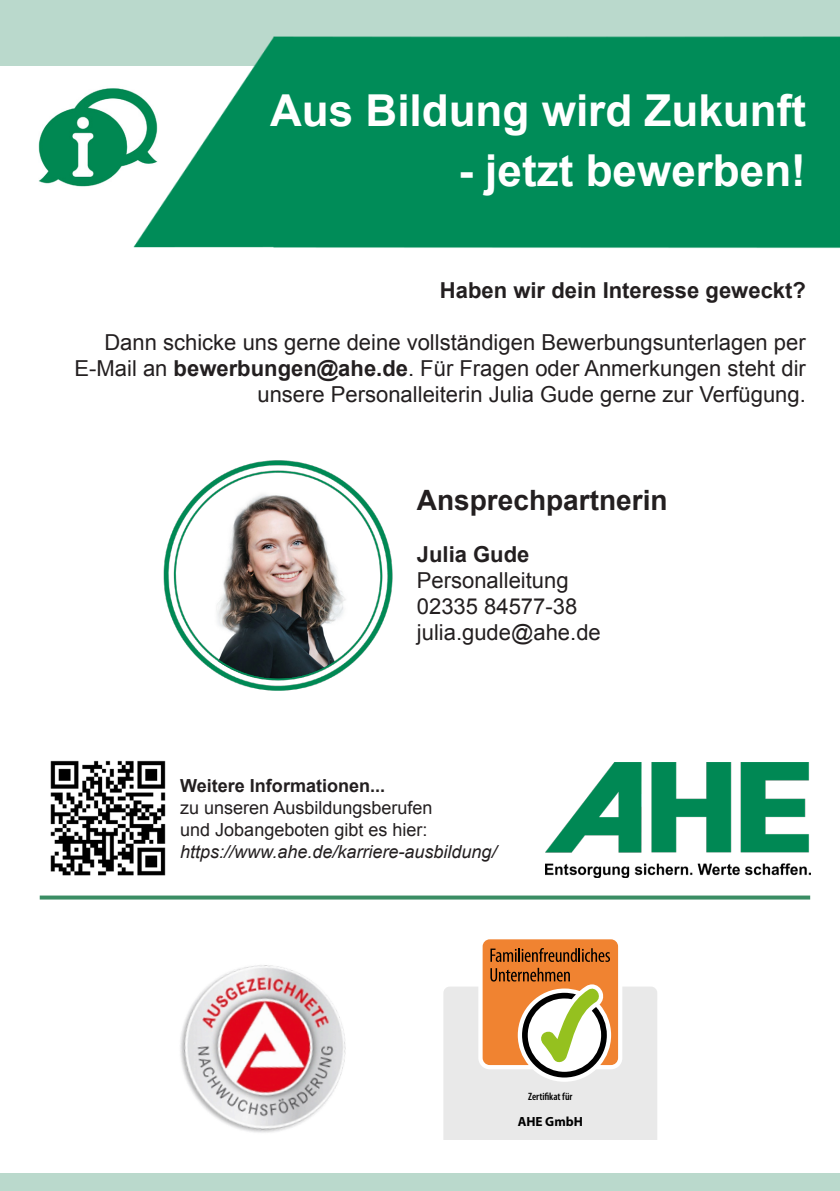
<style>
.page{position:relative;width:840px;height:1191px;background:#fff}
.page>*{position:absolute;margin:0;border:0;box-sizing:border-box;transform-origin:0 0}
.t1{font:700 44px "Arial";color:#fff}
.t2{font:700 28px "Arial";color:#231f20}
.t3{font:22px/26px "Arial";color:#231f20;text-align:right}
.t4{font:700 22px "Arial";color:#231f20}
.t5{font:18px "Arial";color:#231f20}
.t6{font:italic 18px "Arial";color:#231f20}
.t7{font:700 18px "Arial";color:#231f20}
.t8{font:700 13.4px "Myriad Pro";letter-spacing:-.005em;color:#000}
.t9{font:600 condensed 10.6px "Myriad Pro";letter-spacing:-.005em;color:#000}
.s1{font-weight:700}
</style>
<div class="page">
<img style="left:38px;top:108px;width:34px;height:78px">
<div style="left:0;top:1174px;width:839px;height:17px;background:#bad9cc"></div>
<div style="left:0;top:0;width:839px;height:65px;background:#bad9cc"></div>
<img style="left:72px;top:36px;width:767px;height:212px">
<svg style="left:443px;top:939px;width:214px;height:201px"></svg>
<img style="left:163px;top:460px;width:230px;height:231px">
<img style="left:180px;top:965px;width:166px;height:168px">
<img style="left:545px;top:763px;width:264px;height:114px">
<svg style="left:40px;top:895px;width:769px;height:4px;fill:#3b8d64"></svg>
<img style="left:50px;top:760px;width:116px;height:116px">
<p class="t1" style="left:270px;top:81px;width:537px">Aus Bildung wird Zukunft</p>
<p class="t1" style="left:458px;top:141px;width:349px">- jetzt bewerben!</p>
<p class="t4" style="left:439px;top:276px;width:367px">Haben wir dein Interesse geweckt?</p>
<p class="t3" style="left:74px;top:330px;width:732px">Dann schicke uns gerne deine vollständigen Bewerbungsunterlagen per<br>E-Mail an <span class="s1">bewerbungen@ahe.de</span>. Für Fragen oder Anmerkungen steht dir unsere Personalleiterin Julia Gude gerne zur Verfügung.</p>
<p class="t2" style="left:416px;top:481px;width:252px">Ansprechpartnerin</p>
<p class="t4" style="left:416px;top:539px;width:114px">Julia Gude</p>
<p class="t3" style="left:416px;top:567px;width:153px">Personalleitung</p>
<p class="t3" style="left:416px;top:593px;width:162px">02335 84577-38</p>
<p class="t3" style="left:416px;top:619px;width:185px">julia.gude@ahe.de</p>
<p class="t7" style="left:180px;top:774px;width:206px">Weitere Informationen...</p>
<p class="t5" style="left:180px;top:796px;width:254px">zu unseren Ausbildungsberufen</p>
<p class="t5" style="left:180px;top:818px;width:249px">und Jobangeboten gibt es hier:</p>
<p class="t6" style="left:180px;top:840px;width:318px">https://www.ahe.de/karriere-ausbildung/</p>
<p class="t9" style="left:528px;top:1089px;width:46px">Zertifikat für</p>
<p class="t8" style="left:517px;top:1112px;width:66px">AHE GmbH</p>
</div>
